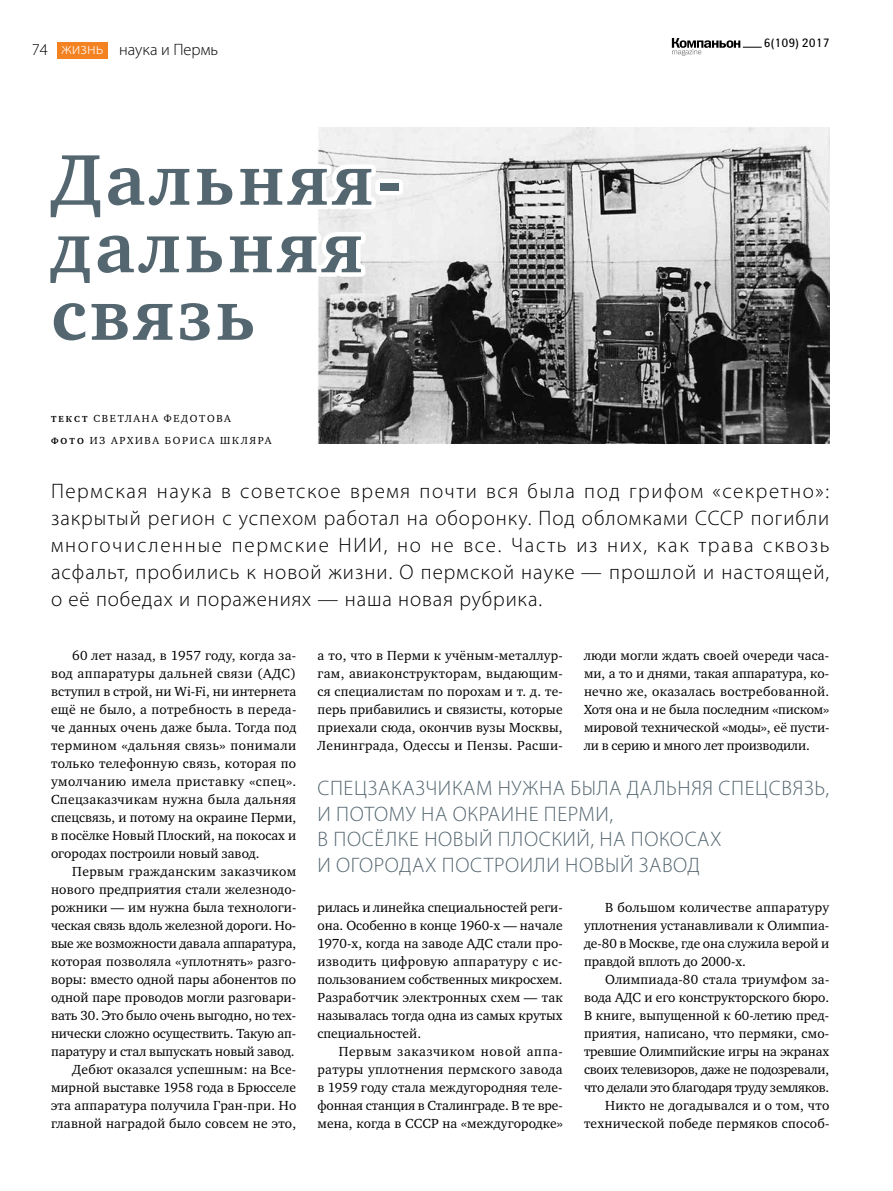
<style>
.page{position:relative;width:893px;height:1191px;background:#fff}
.page>*{position:absolute;margin:0;border:0;box-sizing:border-box;transform-origin:0 0}
.t1{font:700 73.5px/67.5px "Charter C";letter-spacing:.05em;color:#546670}
.t2{font:300 21px/27px "Myriad Pro";letter-spacing:.04em;color:#000;text-align:justify}
.t3{font:300 21px/25.5px "Myriad Pro";letter-spacing:.03em;color:#546670}
.t4{font:300 16.5px "Myriad Pro";color:#000}
.t5{font:13.5px/18px "Charter ITC";color:#000;text-align:justify}
.t6{font:12px "Yanus";color:#000}
.t7{font:10.5px/22.2px "Charter ITC";letter-spacing:.16em;color:#000}
.s1{color:#fff}
.s2{font-weight:700;font-size:9px}
</style>
<div class="page">
<svg style="left:672px;top:38px;width:90px;height:18px"></svg>
<div style="left:57px;top:42px;width:51px;height:17px;background:#f58220"></div>
<img style="left:317px;top:128px;width:512px;height:315px">
<svg style="left:317px;top:146px;width:63px;height:205px"></svg>
<p class="t4" style="left:32px;top:40px;width:18px">74</p>
<p class="t4" style="left:62px;top:40px;width:158px"><span class="s1">жизнь</span> наука и Пермь</p>
<h1 class="t1" style="left:51px;top:147px;width:352px">Дальняя&shy;дальняя связь</h1>
<p class="t7" style="left:51px;top:407px;width:222px"><span class="s2">ТЕКСТ</span> СВЕТЛАНА ФЕДОТОВА<br><span class="s2">ФОТО</span> ИЗ АРХИВА БОРИСА ШКЛЯРА</p>
<p class="t6" style="left:764px;top:36px;width:67px">6(109) 2017</p>
<p class="t2" style="left:51px;top:477px;width:780px">Пермская наука в советское время почти вся была под грифом «секретно»: закрытый регион с успехом работал на оборонку. Под обломками СССР погибли многочисленные пермские НИИ, но не все. Часть из них, как трава сквозь асфальт, пробились к новой жизни. О пермской науке — прошлой и настоящей, о её победах и поражениях — наша новая рубрика.</p>
<p class="t5" style="left:51px;top:646px;width:247px;text-indent:21px">60 лет назад, в 1957 году, когда за&shy;вод аппаратуры дальней связи (АДС) вступил в строй, ни Wi-Fi, ни интернета ещё не было, а потребность в переда&shy;че данных очень даже была. Тогда под термином «дальняя связь» понимали только телефонную связь, которая по умолчанию имела приставку «спец».<br>Спецзаказчикам нужна была дальняя спецсвязь, и потому на окраине Перми, в посёлке Новый Плоский, на покосах и огородах построили новый завод.</p>
<p class="t5" style="left:51px;top:862px;width:247px;text-align:right">Первым гражданским заказчиком нового предприятия стали железнодо&shy;рожники — им нужна была технологи&shy;ческая связь вдоль железной дороги. Но&shy;вые же возможности давала аппаратура, которая позволяла «уплотнять» разго&shy;воры: вместо одной пары абонентов по одной паре проводов могли разговари&shy;вать 30. Это было очень выгодно, но тех&shy;нически сложно осуществить. Такую ап&shy;паратуру и стал выпускать новый завод.<br>Дебют оказался успешным: на Все&shy;мирной выставке 1958 года в Брюсселе эта аппаратура получила Гран-при. Но главной наградой было совсем не это,</p>
<p class="t5" style="left:317px;top:646px;width:247px">а то, что в Перми к учёным-металлур&shy;гам, авиаконструкторам, выдающим&shy;ся специалистам по порохам и т. д. те&shy;перь прибавились и связисты, которые приехали сюда, окончив вузы Москвы, Ленинграда, Одессы и Пензы. Расши-</p>
<p class="t5" style="left:584px;top:646px;width:247px">люди могли ждать своей очереди часа&shy;ми, а то и днями, такая аппаратура, ко&shy;нечно же, оказалась востребованной.<br>Хотя она и не была последним «писком» мировой технической «моды», её пусти&shy;ли в серию и много лет производили.</p>
<h2 class="t3" style="left:317px;top:775px;width:513px">СПЕЦЗАКАЗЧИКАМ НУЖНА БЫЛА ДАЛЬНЯЯ СПЕЦСВЯЗЬ, И ПОТОМУ НА ОКРАИНЕ ПЕРМИ,<br>В ПОСЁЛКЕ НОВЫЙ ПЛОСКИЙ, НА ПОКОСАХ<br>И ОГОРОДАХ ПОСТРОИЛИ НОВЫЙ ЗАВОД</h2>
<p class="t5" style="left:317px;top:898px;width:247px">рилась и линейка специальностей реги&shy;она. Особенно в конце 1960-х — начале 1970-х, когда на заводе АДС стали про&shy;изводить цифровую аппаратуру с ис&shy;пользованием собственных микросхем.<br>Разработчик электронных схем — так называлась тогда одна из самых крутых специальностей.</p>
<p class="t5" style="left:317px;top:1042px;width:247px;text-indent:21px">Первым заказчиком новой аппа&shy;ратуры уплотнения пермского завода в 1959 году стала междугородняя теле&shy;фонная станция в Сталинграде. В те вре&shy;мена, когда в СССР на «междугородке»</p>
<p class="t5" style="left:584px;top:898px;width:247px;text-indent:21px">В большом количестве аппаратуру уплотнения устанавливали к Олимпиа&shy;де-80 в Москве, где она служила верой и правдой вплоть до 2000-х.</p>
<p class="t5" style="left:584px;top:970px;width:247px;text-align:right">Олимпиада-80 стала триумфом за&shy;вода АДС и его конструкторского бюро.<br>В книге, выпущенной к 60-летию пред&shy;приятия, написано, что пермяки, смо&shy;тревшие Олимпийские игры на экранах своих телевизоров, даже не подозревали, что делали это благодаря труду земляков.<br>Никто не догадывался и о том, что технической победе пермяков способ-</p>
</div>
